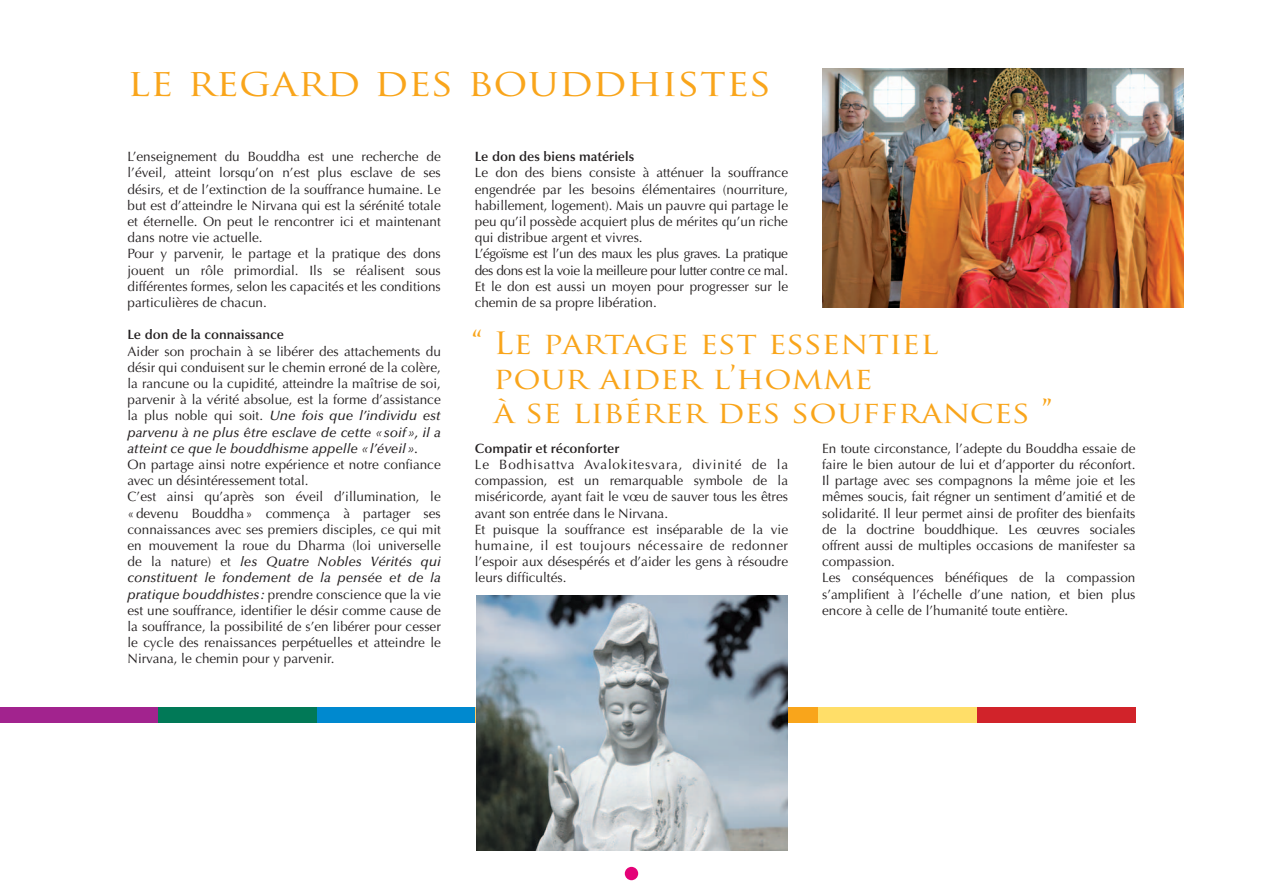
<style>
.page{position:relative;width:1263px;height:893px;background:#fff}
.page>*{position:absolute;margin:0;border:0;box-sizing:border-box;transform-origin:0 0}
.t1{font:37.5px "Trajan Pro";color:#f9a51b;scale:1.13 1}
.t2{font:30px/34.5px "Trajan Pro";color:#f9a51b;scale:1.13 1}
.t3{font:13.5px/16.2px "Optima";color:#231f20}
.t4{font:600 13.5px "Optima";color:#231f20}
.s1{font-weight:500;font-style:italic}
</style>
<div class="page">
<div style="left:0;top:708px;width:158px;height:15px;background:#a2238e"></div>
<div style="left:158px;top:708px;width:159px;height:15px;background:#017957"></div>
<div style="left:317px;top:708px;width:158px;height:15px;background:#0089cf"></div>
<div style="left:660px;top:708px;width:158px;height:15px;background:#f9a51b"></div>
<div style="left:818px;top:708px;width:159px;height:15px;background:#ffde68"></div>
<div style="left:977px;top:708px;width:158px;height:15px;background:#d1232a"></div>
<img style="left:822px;top:68px;width:362px;height:239px">
<img style="left:476px;top:595px;width:311px;height:255px">
<div style="left:625px;top:867px;width:13px;height:13px;background:#e40278;border-radius:50%"></div>
<h1 class="t1" style="left:128px;top:59px;width:571px">le regard des bouddhistes</h1>
<p class="t3" style="left:128px;top:149px;width:315px">L’enseignement du Bouddha est une recherche de l’éveil, atteint lorsqu’on n’est plus esclave de ses désirs, et de l’extinction de la souffrance humaine. Le but est d’atteindre le Nirvana qui est la sérénité totale et éternelle. On peut le rencontrer ici et maintenant dans notre vie actuelle.<br>Pour y parvenir, le partage et la pratique des dons jouent un rôle primordial. Ils se réalisent sous différentes formes, selon les capacités et les conditions particulières de chacun.</p>
<p class="t4" style="left:128px;top:327px;width:158px">Le don de la connaissance</p>
<p class="t3" style="left:128px;top:343px;width:315px;text-align:justify">Aider son prochain à se libérer des attachements du désir qui conduisent sur le chemin erroné de la colère, la rancune ou la cupidité, atteindre la maîtrise de soi, parvenir à la vérité absolue, est la forme d’assistance la plus noble qui soit. <span class="s1">Une fois que l’individu est parvenu à ne plus être esclave de cette « soif », il a atteint ce que le bouddhisme appelle « l’éveil ».</span></p>
<p class="t3" style="left:128px;top:457px;width:315px">On partage ainsi notre expérience et notre confiance avec un désintéressement total.<br>C’est ainsi qu’après son éveil d’illumination, le «devenu Bouddha » commença à partager ses connaissances avec ses premiers disciples, ce qui mit en mouvement la roue du Dharma (loi universelle de la nature) et <span class="s1">les Quatre Nobles Vérités qui constituent le fondement de la pensée et de la pratique bouddhistes :</span> prendre conscience que la vie est une souffrance, identifier le désir comme cause de la souffrance, la possibilité de s’en libérer pour cesser le cycle des renaissances perpétuelles et atteindre le Nirvana, le chemin pour y parvenir.</p>
<p class="t4" style="left:475px;top:149px;width:161px">Le don des biens matériels</p>
<p class="t3" style="left:475px;top:165px;width:315px">Le don des biens consiste à atténuer la souffrance engendrée par les besoins élémentaires (nourriture, habillement, logement). Mais un pauvre qui partage le peu qu’il possède acquiert plus de mérites qu’un riche qui distribue argent et vivres.<br>L’égoïsme est l’un des maux les plus graves. La pratique des dons est la voie la meilleure pour lutter contre ce mal.<br>Et le don est aussi un moyen pour progresser sur le chemin de sa propre libération.</p>
<h2 class="t2" style="left:493px;top:326px;width:496px;text-indent:-22px">“ Le partage est essentiel<br>pour aider l’homme<br>à se libérer des souffrances ”</h2>
<p class="t4" style="left:475px;top:440px;width:146px">Compatir et réconforter</p>
<p class="t3" style="left:475px;top:457px;width:315px">Le Bodhisattva Avalokitesvara, divinité de la compassion, est un remarquable symbole de la miséricorde, ayant fait le vœu de sauver tous les êtres avant son entrée dans le Nirvana.<br>Et puisque la souffrance est inséparable de la vie humaine, il est toujours nécessaire de redonner l’espoir aux désespérés et d’aider les gens à résoudre leurs difficultés.</p>
<p class="t3" style="left:822px;top:440px;width:315px">En toute circonstance, l’adepte du Bouddha essaie de faire le bien autour de lui et d’apporter du réconfort.<br>Il partage avec ses compagnons la même joie et les mêmes soucis, fait régner un sentiment d’amitié et de solidarité. Il leur permet ainsi de profiter des bienfaits de la doctrine bouddhique. Les œuvres sociales offrent aussi de multiples occasions de manifester sa compassion.<br>Les conséquences bénéfiques de la compassion s’amplifient à l’échelle d’une nation, et bien plus encore à celle de l’humanité toute entière.</p>
</div>
